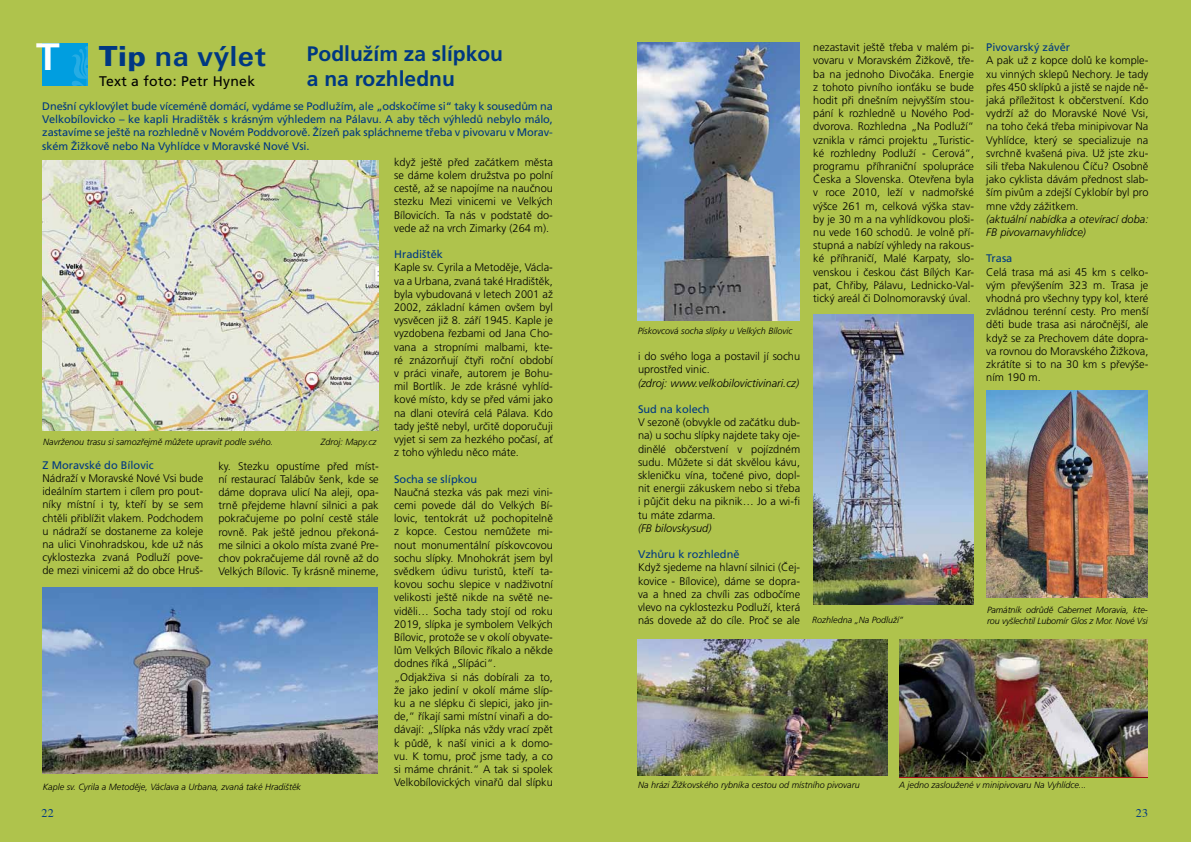
<style>
.page{position:relative;width:1191px;height:842px;background:#fff}
.page>*{position:absolute;margin:0;border:0;box-sizing:border-box;transform-origin:0 0}
.t1{font:700 40px "Unitus TEE";color:#fff}
.t2{font:700 30px "Unitus TEE";letter-spacing:.02em;color:#003882}
.t3{font:700 21px/25.2px "Frutiger CE";color:#003882}
.t4{font:14px "Frutiger CE";letter-spacing:.02em;color:#000}
.t5{font:12px "Toronto";color:#003882}
.t6{font:300 11px/13.2px "Frutiger CE";color:#000;text-align:justify}
.t7{font:11px/13.2px "Frutiger CE";color:#003882;text-align:justify}
.t8{font:italic 300 11px/13.2px "Frutiger CE";color:#000}
.t9{font:italic 300 9px/10.8px "Frutiger CE";color:#000}
.s1{font-family:"Unitus TEE Blac";font-weight:400}
</style>
<div class="page">
<div style="left:0;top:0;width:605px;height:842px;background:#afc34c"></div>
<img style="left:43px;top:161px;width:335px;height:270px">
<div style="left:42px;top:43px;width:46px;height:43px;background:#009ee0"></div>
<svg style="left:72px;top:46px;width:16px;height:40px"></svg>
<img style="left:43px;top:588px;width:334px;height:185px">
<div style="left:587px;top:0;width:604px;height:842px;background:#afc34c"></div>
<img style="left:638px;top:43px;width:162px;height:277px">
<img style="left:813px;top:315px;width:161px;height:290px">
<img style="left:638px;top:640px;width:249px;height:136px">
<img style="left:899px;top:640px;width:249px;height:137px">
<img style="left:987px;top:391px;width:160px;height:207px">
<h1 class="t1" style="left:37px;top:34px;width:24px">T</h1>
<h3 class="t3" style="left:307px;top:41px;width:198px">Podlužím za slípkou a na rozhlednu</h3>
<h2 class="t2" style="left:99px;top:39px;width:168px"><span class="s1">Tip</span> na výlet</h2>
<p class="t4" style="left:99px;top:73px;width:158px">Text a foto: Petr Hynek</p>
<p class="t7" style="left:42px;top:99px;width:512px">Dnešní cyklovýlet bude víceméně domácí, vydáme se Podlužím, ale „odskočíme si“ taky k sousedům na Velkobílovicko – ke kapli Hradištěk s krásným výhledem na Pálavu. A aby těch výhledů nebylo málo, zastavíme se ještě na rozhledně v Novém Poddvorově. Žízeň pak spláchneme třeba v pivovaru v Morav&shy;ském Žižkově nebo Na Vyhlídce v Moravské Nové Vsi.</p>
<p class="t9" style="left:43px;top:436px;width:232px">Navrženou trasu si samozřejmě můžete upravit podle svého.</p>
<p class="t9" style="left:321px;top:436px;width:57px">Zdroj: Mapy.cz</p>
<p class="t7" style="left:43px;top:458px;width:113px">Z Moravské do Bílovic</p>
<p class="t6" style="left:43px;top:472px;width:162px">Nádraží v Moravské Nové Vsi bude ideálním startem i cílem pro pout&shy;níky místní i ty, kteří by se sem chtěli přiblížit vlakem. Podchodem u nádraží se dostaneme za koleje na ulici Vinohradskou, kde už nás cyklostezka zvaná Podluží pove&shy;de mezi vinicemi až do obce Hruš-</p>
<p class="t6" style="left:218px;top:459px;width:162px">ky. Stezku opustíme před míst&shy;ní restaurací Talábův šenk, kde se dáme doprava ulicí Na aleji, opa&shy;trně přejdeme hlavní silnici a pak pokračujeme po polní cestě stále rovně. Pak ještě jednou překoná&shy;me silnici a okolo místa zvané Pre&shy;chov pokračujeme dál rovně až do Velkých Bílovic. Ty krásně mineme,</p>
<p class="t9" style="left:43px;top:781px;width:260px">Kaple sv. Cyrila a Metoděje, Václava a Urbana, zvaná také Hradištěk</p>
<p class="t5" style="left:42px;top:806px;width:14px">22</p>
<p class="t6" style="left:394px;top:155px;width:160px">když ještě před začátkem města se dáme kolem družstva po polní cestě, až se napojíme na naučnou stezku Mezi vinicemi ve Velkých Bílovicích. Ta nás v podstatě do&shy;vede až na vrch Zimarky (264 m).</p>
<p class="t7" style="left:394px;top:248px;width:50px">Hradištěk</p>
<p class="t6" style="left:394px;top:261px;width:160px">Kaple sv. Cyrila a Metoděje, Václa&shy;va a Urbana, zvaná také Hradištěk, byla vybudovaná v letech 2001 až 2002, základní kámen ovšem byl vysvěcen již 8. září 1945. Kaple je vyzdobena řezbami od Jana Cho&shy;vana a stropními malbami, kte&shy;ré znázorňují čtyři roční období v práci vinaře, autorem je Bohu&shy;mil Bortlík. Je zde krásné vyhlíd&shy;kové místo, kdy se před vámi jako na dlani otevírá celá Pálava. Kdo tady ještě nebyl, určitě doporučuji vyjet si sem za hezkého počasí, ať z toho výhledu něco máte.</p>
<p class="t7" style="left:394px;top:472px;width:85px">Socha se slípkou</p>
<p class="t6" style="left:394px;top:485px;width:160px;text-align:left">Naučná stezka vás pak mezi vini&shy;cemi povede dál do Velkých Bí&shy;lovic, tentokrát už pochopitelně z kopce. Cestou nemůžete mi&shy;nout monumentální pískovcovou sochu slípky. Mnohokrát jsem byl svědkem údivu turistů, kteří ta&shy;kovou sochu slepice v nadživotní velikosti ještě nikde na světě ne&shy;viděli… Socha tady stojí od roku<br>2019, slípka je symbolem Velkých<br>Bílovic, protože se v okolí obyvate&shy;lům Velkých Bílovic říkalo a někde dodnes říká „Slípáci“.<br>„Odjakživa si nás dobírali za to, že jako jediní v okolí máme slíp&shy;ku a ne slépku či slepici, jako jin&shy;de,“ říkají sami místní vinaři a do&shy;dávají: „Slípka nás vždy vrací zpět k půdě, k naší vinici a k domo&shy;vu. K tomu, proč jsme tady, a co si máme chránit.“ A tak si spolek<br>Velkobílovických vinařů dal slípku</p>
<p class="t9" style="left:638px;top:325px;width:156px">Pískovcová socha slípky u Velkých Bílovic</p>
<p class="t6" style="left:638px;top:350px;width:164px">i do svého loga a postavil jí sochu uprostřed vinic.</p>
<p class="t8" style="left:638px;top:376px;width:163px">(zdroj: www.velkobilovictivinari.cz)</p>
<p class="t7" style="left:638px;top:402px;width:73px">Sud na kolech</p>
<p class="t6" style="left:638px;top:416px;width:164px">V sezoně (obvykle od začátku dub&shy;na) u sochu slípky najdete taky oje&shy;dinělé občerstvení v pojízdném sudu. Můžete si dát skvělou kávu, skleničku vína, točené pivo, dopl&shy;nit energii zákuskem nebo si třeba i půjčit deku na piknik… Jo a wi-fi tu máte zdarma.</p>
<p class="t8" style="left:638px;top:521px;width:75px">(FB bilovskysud)</p>
<p class="t7" style="left:638px;top:548px;width:103px">Vzhůru k rozhledně</p>
<p class="t6" style="left:638px;top:561px;width:164px">Když sjedeme na hlavní silnici (Čej&shy;kovice - Bílovice), dáme se dopra&shy;va a hned za chvíli zas odbočíme vlevo na cyklostezku Podluží, která nás dovede až do cíle. Proč se ale</p>
<p class="t6" style="left:813px;top:41px;width:162px">nezastavit ještě třeba v malém pi&shy;vovaru v Moravském Žižkově, tře&shy;ba na jednoho Divočáka. Energie z tohoto pivního ionťáku se bude hodit při dnešním nejvyšším stou&shy;pání k rozhledně u Nového Pod&shy;dvorova. Rozhledna „Na Podluží“ vznikla v rámci projektu „Turistic&shy;ké rozhledny Podluží - Cerová“, programu příhraniční spolupráce Česka a Slovenska. Otevřena byla v roce 2010, leží v nadmořské výšce 261 m, celková výška stav&shy;by je 30 m a na vyhlídkovou ploši&shy;nu vede 160 schodů. Je volně pří&shy;stupná a nabízí výhledy na rakous&shy;ké příhraničí, Malé Karpaty, slo&shy;venskou i českou část Bílých Kar&shy;pat, Chřiby, Pálavu, Lednicko-Val&shy;tický areál či Dolnomoravský úval.</p>
<p class="t7" style="left:986px;top:41px;width:85px">Pivovarský závěr</p>
<p class="t6" style="left:986px;top:54px;width:164px">A pak už z kopce dolů ke komple&shy;xu vinných sklepů Nechory. Je tady přes 450 sklípků a jistě se najde ně&shy;jaká příležitost k občerstvení. Kdo vydrží až do Moravské Nové Vsi, na toho čeká třeba minipivovar Na Vyhlídce, který se specializuje na svrchně kvašená piva. Už jste zku&shy;sili třeba Nakulenou Číču? Osobně jako cyklista dávám přednost slab&shy;ším pivům a zdejší Cyklobír byl pro mne vždy zážitkem.</p>
<p class="t8" style="left:986px;top:212px;width:164px">(aktuální nabídka a otevírací doba:<br>FB pivovarnavyhlidce)</p>
<p class="t7" style="left:986px;top:252px;width:28px">Trasa</p>
<p class="t6" style="left:986px;top:265px;width:164px">Celá trasa má asi 45 km s celko&shy;vým převýšením 323 m. Trasa je vhodná pro všechny typy kol, které zvládnou terénní cesty. Pro menší děti bude trasa asi náročnější, ale když se za Prechovem dáte dopra&shy;va rovnou do Moravského Žižkova, zkrátíte si to na 30 km s převýše&shy;ním 190 m.</p>
<p class="t9" style="left:812px;top:615px;width:93px">Rozhledna „Na Podluží“</p>
<p class="t9" style="left:987px;top:604px;width:162px">Památník odrůdě Cabernet Moravia, kte&shy;rou vyšlechtil Lubomír Glos z Mor. Nové Vsi</p>
<p class="t9" style="left:638px;top:780px;width:223px">Na hrázi Žižkovského rybníka cestou od místního pivovaru</p>
<p class="t9" style="left:899px;top:780px;width:189px">A jedno zasloužené v minipivovaru Na Vyhlídce...</p>
<p class="t5" style="left:1136px;top:806px;width:14px">23</p>
</div>
